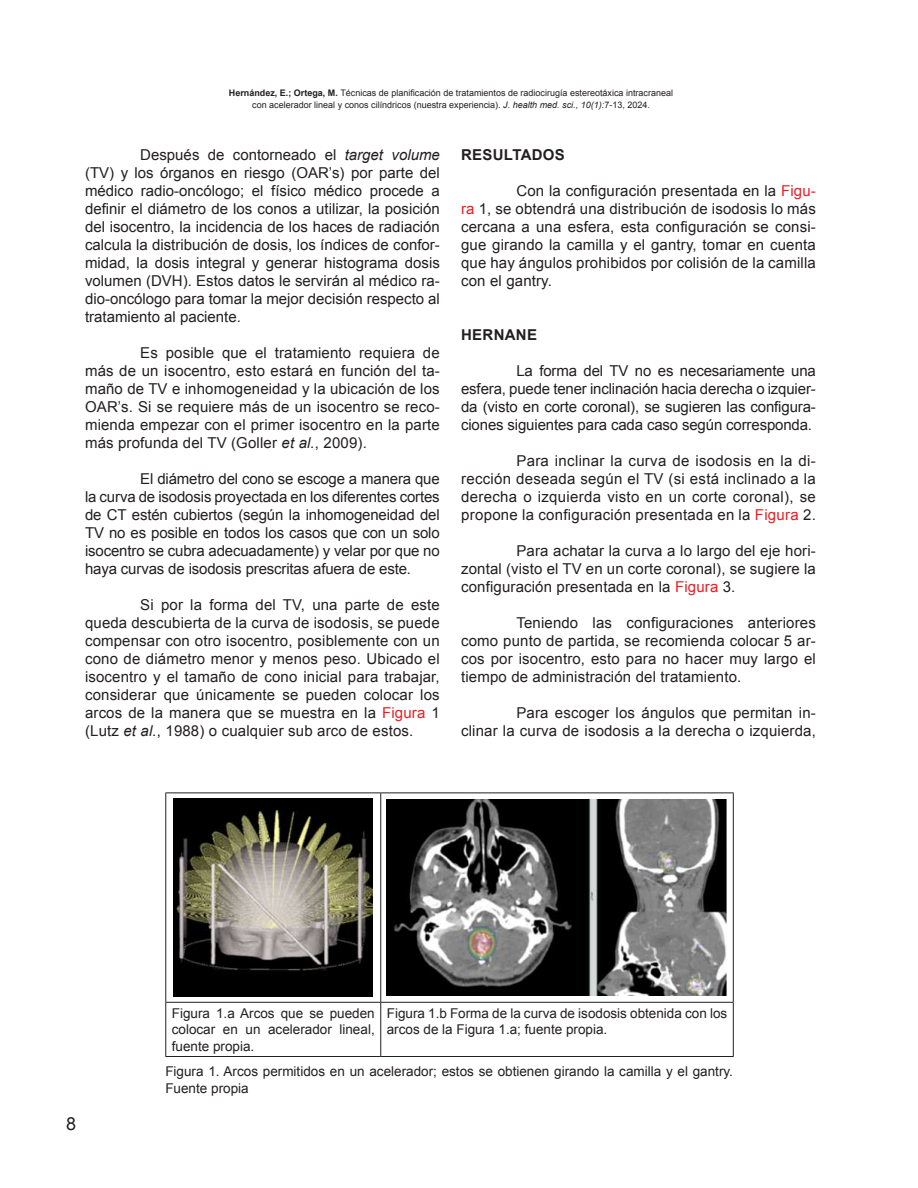
<style>
.page{position:relative;width:918px;height:1188px;background:#fff}
.page>*{position:absolute;margin:0;border:0;box-sizing:border-box;transform-origin:0 0}
.t1{font:18px "Arial";color:#231f20}
.t2{font:15px/18px "Arial";letter-spacing:.01em;color:#231f20;text-align:justify}
.t3{font:700 15px "Arial";letter-spacing:.02em;color:#231f20}
.t4{font:13.5px/16.2px "Arial";color:#231f20}
.t5{font:9px/12px "Arial";color:#231f20;text-align:center}
.s1{font-weight:700}
.s2{font-style:italic}
.s3{color:#ee1d23}
</style>
<div class="page">
<hr style="left:165px;top:793px;width:216px;height:1px;background:#231f20">
<hr style="left:165px;top:793px;width:1px;height:209px;background:#231f20">
<hr style="left:381px;top:793px;width:353px;height:1px;background:#231f20">
<hr style="left:380px;top:793px;width:1px;height:209px;background:#231f20">
<hr style="left:733px;top:793px;width:1px;height:209px;background:#231f20">
<hr style="left:165px;top:1002px;width:216px;height:1px;background:#231f20">
<hr style="left:165px;top:1003px;width:1px;height:53px;background:#231f20">
<hr style="left:381px;top:1002px;width:353px;height:1px;background:#231f20">
<hr style="left:380px;top:1003px;width:1px;height:53px;background:#231f20">
<hr style="left:733px;top:1003px;width:1px;height:53px;background:#231f20">
<hr style="left:165px;top:1056px;width:216px;height:1px;background:#231f20">
<hr style="left:381px;top:1056px;width:353px;height:1px;background:#231f20">
<img style="left:174px;top:799px;width:199px;height:197px">
<img style="left:387px;top:799px;width:340px;height:197px">
<p class="t5" style="left:229px;top:87px;width:446px"><span class="s1">Hernández, E.; Ortega, M.</span> Técnicas de plani昀椀cación de tratamientos de radiocirugía estereotáxica intracraneal con acelerador lineal y conos cilíndricos (nuestra experiencia). <span class="s2">J. health med. sci., 10(1):</span>7-13, 2024.</p>
<p class="t2" style="left:85px;top:146px;width:356px;text-indent:55px">Después de contorneado el <span class="s2">target volume </span>(TV) y los órganos en riesgo (OAR’s) por parte del médico radio-oncólogo; el físico médico procede a definir el diámetro de los conos a utilizar, la posición del isocentro, la incidencia de los haces de radiación calcula la distribución de dosis, los índices de confor&shy;midad, la dosis integral y generar histograma dosis volumen (DVH). Estos datos le servirán al médico ra&shy;dio-oncólogo para tomar la mejor decisión respecto al tratamiento al paciente.</p>
<p class="t2" style="left:85px;top:344px;width:356px;text-indent:55px">Es posible que el tratamiento requiera de más de un isocentro, esto estará en función del ta&shy;maño de TV e inhomogeneidad y la ubicación de los OAR’s. Si se requiere más de un isocentro se reco&shy;mienda empezar con el primer isocentro en la parte más profunda del TV (Goller <span class="s2">et al.</span>, 2009).</p>
<p class="t2" style="left:85px;top:470px;width:356px;text-indent:55px">El diámetro del cono se escoge a manera que la curva de isodosis proyectada en los diferentes cortes de CT estén cubiertos (según la inhomogeneidad del TV no es posible en todos los casos que con un solo isocentro se cubra adecuadamente) y velar por que no haya curvas de isodosis prescritas afuera de este.</p>
<p class="t2" style="left:85px;top:596px;width:356px;text-indent:55px">Si por la forma del TV, una parte de este queda descubierta de la curva de isodosis, se puede compensar con otro isocentro, posiblemente con un cono de diámetro menor y menos peso. Ubicado el isocentro y el tamaño de cono inicial para trabajar, considerar que únicamente se pueden colocar los arcos de la manera que se muestra en la <span class="s3">Figura</span> 1 (Lutz <span class="s2">et al.</span>, 1988) o cualquier sub arco de estos.</p>
<p class="t3" style="left:461px;top:144px;width:105px">RESULTADOS</p>
<p class="t2" style="left:461px;top:182px;width:356px;text-indent:55px">Con la configuración presentada en la <span class="s3">Figu&shy;ra</span> 1, se obtendrá una distribución de isodosis lo más cercana a una esfera, esta configuración se consi&shy;gue girando la camilla y el gantry, tomar en cuenta que hay ángulos prohibidos por colisión de la camilla con el gantry.</p>
<p class="t3" style="left:461px;top:324px;width:77px">HERNANE</p>
<p class="t2" style="left:461px;top:362px;width:356px;text-indent:55px">La forma del TV no es necesariamente una esfera, puede tener inclinación hacia derecha o izquier&shy;da (visto en corte coronal), se sugieren las configura&shy;ciones siguientes para cada caso según corresponda.</p>
<p class="t2" style="left:461px;top:452px;width:356px;text-indent:55px">Para inclinar la curva de isodosis en la di&shy;rección deseada según el TV (si está inclinado a la derecha o izquierda visto en un corte coronal), se propone la configuración presentada en la <span class="s3">Figura</span> 2.</p>
<p class="t2" style="left:461px;top:542px;width:356px;text-indent:55px">Para achatar la curva a lo largo del eje hori&shy;zontal (visto el TV en un corte coronal), se sugiere la configuración presentada en la <span class="s3">Figura</span> 3.</p>
<p class="t2" style="left:461px;top:614px;width:356px;text-indent:55px">Teniendo las configuraciones anteriores como punto de partida, se recomienda colocar 5 ar&shy;cos por isocentro, esto para no hacer muy largo el tiempo de administración del tratamiento.</p>
<p class="t2" style="left:461px;top:704px;width:356px;text-align:right">Para escoger los ángulos que permitan in-<br>clinar la curva de isodosis a la derecha o izquierda,</p>
<p class="t1" style="left:66px;top:1112px;width:12px">8</p>
<p class="t4" style="left:172px;top:1005px;width:204px;text-align:justify">Figura 1.a Arcos que se pueden colocar en un acelerador lineal, fuente propia.</p>
<p class="t4" style="left:387px;top:1005px;width:342px">Figura 1.b Forma de la curva de isodosis obtenida con los arcos de la Figura 1.a; fuente propia.</p>
<p class="t4" style="left:165px;top:1064px;width:569px">Figura 1. Arcos permitidos en un acelerador; estos se obtienen girando la camilla y el gantry.<br>Fuente propia</p>
</div>
